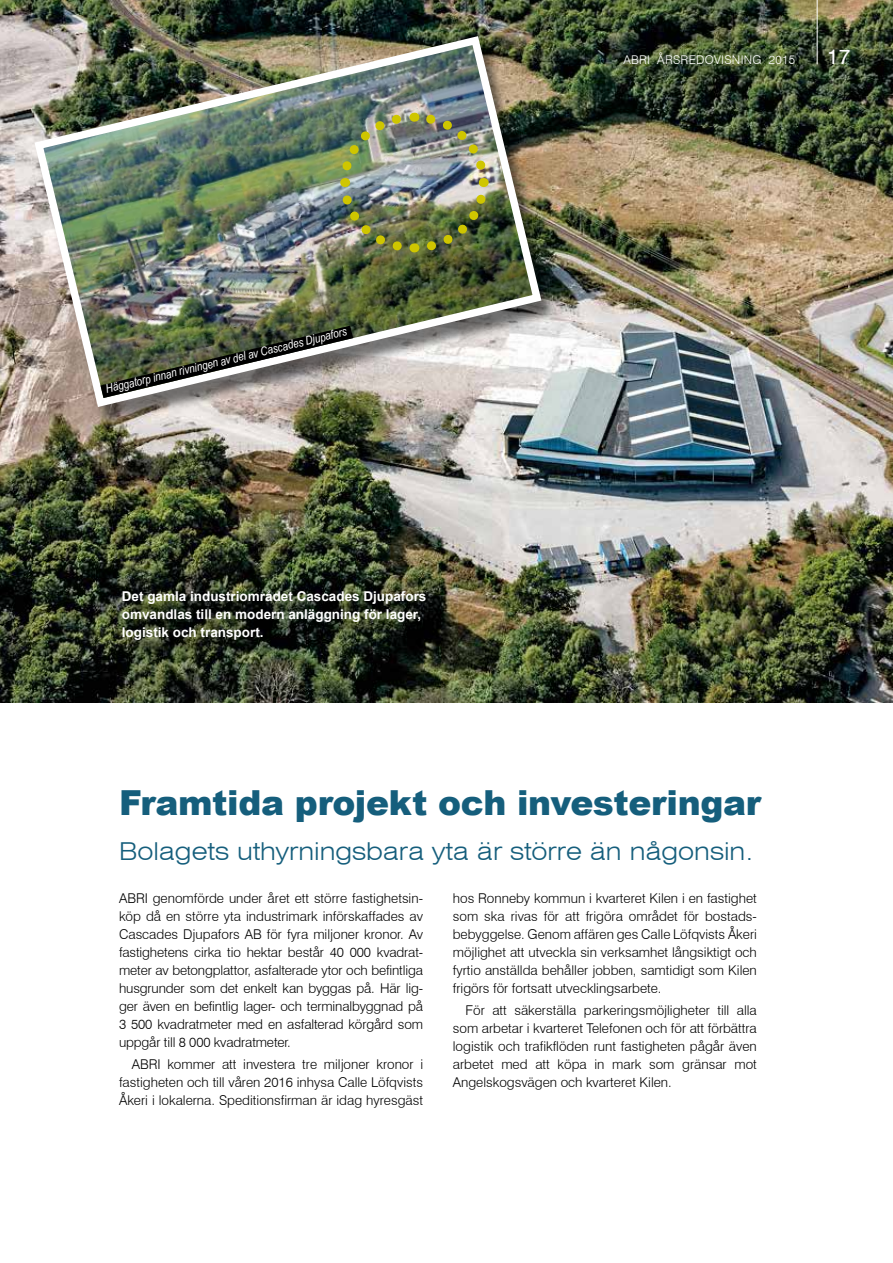
<style>
.page{position:relative;width:893px;height:1263px;background:#fff}
.page>*{position:absolute;margin:0;border:0;box-sizing:border-box;transform-origin:0 0}
.t1{font:900 34.5px "Arial";letter-spacing:-.01em;color:#155e7c}
.t2{font:300 expanded 24.75px "Swiss 721 BT";color:#155e7c}
.t3{font:21px "Swiss 721 BT";color:#fff}
.t4{font:300 13.5px/18px "Swiss 721 BT";color:#000;text-align:justify}
.t5{font:700 13.5px/18px "Arial";color:#fff}
.t6{font:italic 12px "Arial Narrow";color:#fff}
.t7{font:300 12px "Swiss 721 BT";letter-spacing:.025em;color:#fff}
.s1{font-size:12.6px}
</style>
<div class="page">
<img style="left:0;top:0;width:893px;height:702px">
<div style="left:35px;top:40px;width:524px;height:388px;background:#000;opacity:.53"></div>
<img style="left:30px;top:32px;width:516px;height:379px">
<img style="left:335px;top:108px;width:158px;height:149px">
<img style="left:101px;top:326px;width:252px;height:72px">
<hr style="left:817px;top:0;width:1px;height:64px;background:#fff">
<div style="left:125px;top:593px;width:319px;height:65px;background:#000;opacity:.75"></div>
<p class="t7" style="left:623px;top:53px;width:173px">ABRI ÅRSREDOVISNING 201<span class="s1">5</span></p>
<h3 class="t3" style="left:827px;top:44px;width:25px">17</h3>
<p class="t6" style="left:104px;top:382px;width:249px;rotate:-14deg">Häggatorp innan rivningen av del av Cascades Djupafors</p>
<p class="t5" style="left:122px;top:588px;width:306px">Det gamla industriområdet Cascades Djupafors omvandlas till en modern anläggning för lager, logistik och transport.</p>
<h1 class="t1" style="left:119px;top:778px;width:644px">Framtida projekt och investeringar</h1>
<h2 class="t2" style="left:119px;top:836px;width:636px">Bolagets uthyrningsbara yta är större än någonsin.</h2>
<p class="t4" style="left:119px;top:889px;width:306px">ABRI genomförde under året ett större fastighetsin&shy;köp då en större yta industrimark införskaffades av Cascades Djupafors AB för fyra miljoner kronor. Av fastighetens cirka tio hektar består 40 000 kvadrat&shy;meter av betongplattor, asfalterade ytor och befintliga husgrunder som det enkelt kan byggas på. Här lig&shy;ger även en befintlig lager- och terminalbyggnad på 3 500 kvadratmeter med en asfalterad körgård som uppgår till 8 000 kvadratmeter.</p>
<p class="t4" style="left:119px;top:1055px;width:306px;text-indent:13px">ABRI kommer att investera tre miljoner kronor i fastigheten och till våren 2016 inhysa Calle Löfqvists Åkeri i lokalerna. Speditionsfirman är idag hyresgäst</p>
<p class="t4" style="left:453px;top:889px;width:306px">hos Ronneby kommun i kvarteret Kilen i en fastighet som ska rivas för att frigöra området för bostads&shy;bebyggelse. Genom affären ges Calle Löfqvists Åkeri möjlighet att utveckla sin verksamhet långsiktigt och fyrtio anställda behåller jobben, samtidigt som Kilen frigörs för fortsatt utvecklingsarbete.</p>
<p class="t4" style="left:453px;top:1001px;width:306px;text-indent:13px">För att säkerställa parkeringsmöjligheter till alla som arbetar i kvarteret Telefonen och för att förbättra logistik och trafikflöden runt fastigheten pågår även arbetet med att köpa in mark som gränsar mot Angelskogsvägen och kvarteret Kilen.</p>
</div>
